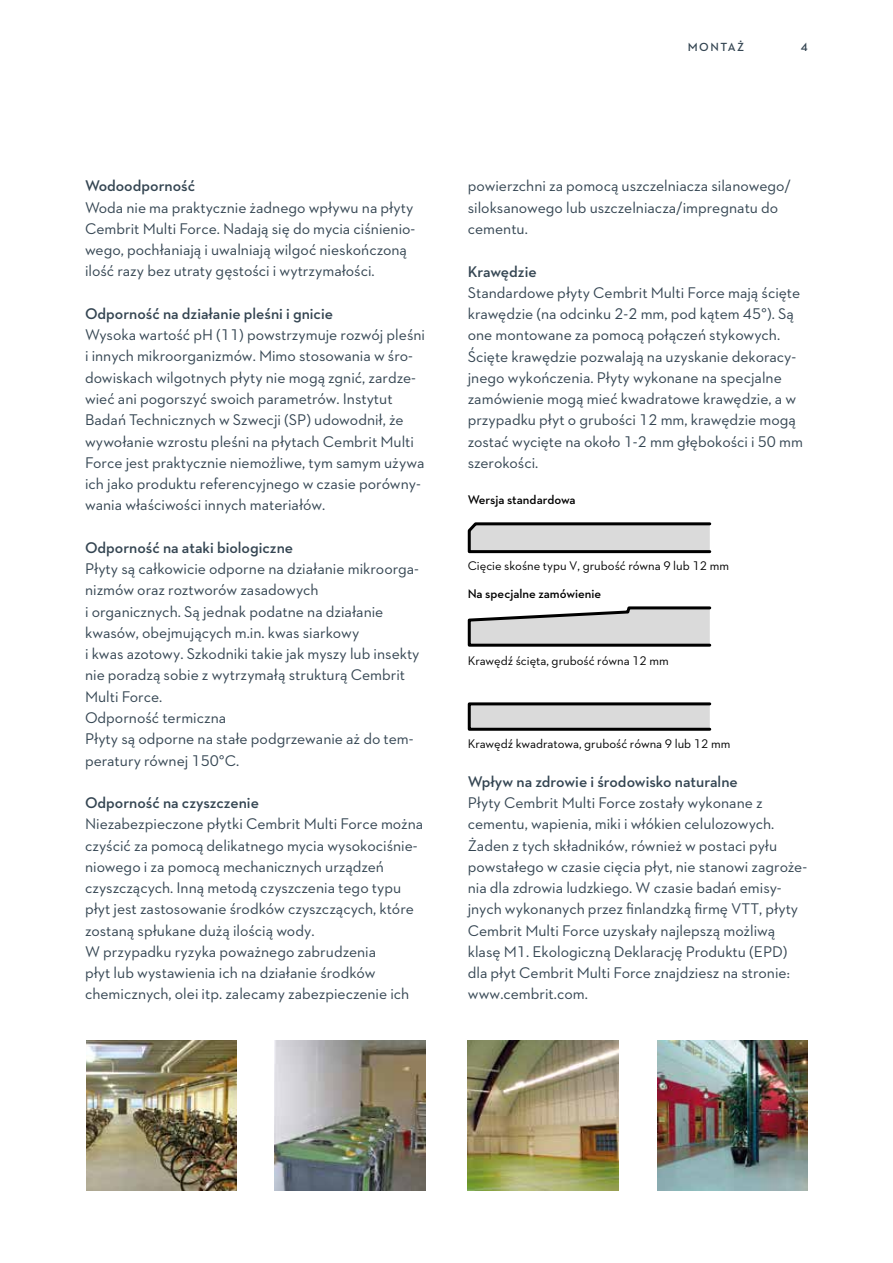
<style>
.page{position:relative;width:893px;height:1263px;background:#fff}
.page>*{position:absolute;margin:0;border:0;box-sizing:border-box;transform-origin:0 0}
.t1{font:15.75px/21.3px "Neutraface 2 Text";color:#344552}
.t2{font:600 15.75px "Neutraface 2 Text";color:#344552}
.t3{font:12.75px "Neutraface 2 Text";color:#000}
.t4{font:600 12.75px "Neutraface 2 Text";color:#000}
.t5{font:600 12px "Neutraface 2 Text";letter-spacing:.125em;color:#344552}
</style>
<div class="page">
<img style="left:86px;top:1040px;width:151px;height:151px">
<img style="left:275px;top:1040px;width:150px;height:151px">
<img style="left:468px;top:1040px;width:150px;height:151px">
<img style="left:658px;top:1040px;width:150px;height:151px">
<svg style="left:467px;top:522px;width:245px;height:32px;background:#b1b1b1"></svg>
<div style="left:469px;top:704px;width:241px;height:25px;background:#dadada"></div>
<div style="left:468px;top:702px;width:243px;height:29px;border:3px solid #000"></div>
<svg style="left:467px;top:606px;width:245px;height:41px;background:#bebebe"></svg>
<p class="t5" style="left:688px;top:39px;width:58px">MONTAŻ</p>
<p class="t5" style="left:801px;top:39px;width:8px">4</p>
<p class="t2" style="left:85px;top:176px;width:112px">Wodoodporność</p>
<p class="t1" style="left:85px;top:196px;width:332px">Woda nie ma praktycznie żadnego wpływu na płyty Cembrit Multi Force. Nadają się do mycia ciśnienio&shy;wego, pochłaniają i uwalniają wilgoć nieskończoną ilość razy bez utraty gęstości i wytrzymałości.</p>
<p class="t2" style="left:85px;top:304px;width:250px">Odporność na działanie pleśni i gnicie</p>
<p class="t1" style="left:85px;top:324px;width:342px">Wysoka wartość pH (11) powstrzymuje rozwój pleśni i innych mikroorganizmów. Mimo stosowania w śro&shy;dowiskach wilgotnych płyty nie mogą zgnić, zardze&shy;wieć ani pogorszyć swoich parametrów. Instytut Badań Technicznych w Szwecji (SP) udowodnił, że wywołanie wzrostu pleśni na płytach Cembrit Multi Force jest praktycznie niemożliwe, tym samym używa ich jako produktu referencyjnego w czasie porówny&shy;wania właściwości innych materiałów.</p>
<p class="t2" style="left:85px;top:537px;width:210px">Odporność na ataki biologiczne</p>
<p class="t1" style="left:85px;top:558px;width:336px">Płyty są całkowicie odporne na działanie mikroorga&shy;nizmów oraz roztworów zasadowych<br>i organicznych. Są jednak podatne na działanie kwasów, obejmujących m.in. kwas siarkowy<br>i kwas azotowy. Szkodniki takie jak myszy lub insekty nie poradzą sobie z wytrzymałą strukturą Cembrit Multi Force.<br>Odporność termiczna<br>Płyty są odporne na stałe podgrzewanie aż do tem&shy;peratury równej 150°C.</p>
<p class="t2" style="left:85px;top:793px;width:175px">Odporność na czyszczenie</p>
<p class="t1" style="left:85px;top:813px;width:340px">Niezabezpieczone płytki Cembrit Multi Force można czyścić za pomocą delikatnego mycia wysokociśnie&shy;niowego i za pomocą mechanicznych urządzeń czyszczących. Inną metodą czyszczenia tego typu płyt jest zastosowanie środków czyszczących, które zostaną spłukane dużą ilością wody.<br>W przypadku ryzyka poważnego zabrudzenia<br>płyt lub wystawienia ich na działanie środków chemicznych, olei itp. zalecamy zabezpieczenie ich</p>
<p class="t1" style="left:468px;top:175px;width:325px">powierzchni za pomocą uszczelniacza silanowego/ siloksanowego lub uszczelniacza/impregnatu do cementu.</p>
<p class="t2" style="left:468px;top:261px;width:70px">Krawędzie</p>
<p class="t1" style="left:468px;top:282px;width:337px">Standardowe płyty Cembrit Multi Force mają ścięte krawędzie (na odcinku 2-2 mm, pod kątem 45°). Są one montowane za pomocą połączeń stykowych.<br>Ścięte krawędzie pozwalają na uzyskanie dekoracy&shy;jnego wykończenia. Płyty wykonane na specjalne zamówienie mogą mieć kwadratowe krawędzie, a w przypadku płyt o grubości 12 mm, krawędzie mogą zostać wycięte na około 1-2 mm głębokości i 50 mm szerokości.</p>
<p class="t4" style="left:468px;top:491px;width:109px">Wersja standardowa</p>
<p class="t3" style="left:468px;top:558px;width:263px">Cięcie skośne typu V, grubość równa 9 lub 12 mm</p>
<p class="t4" style="left:468px;top:585px;width:135px">Na specjalne zamówienie</p>
<p class="t3" style="left:468px;top:652px;width:203px">Krawędź ścięta, grubość równa 12 mm</p>
<p class="t3" style="left:468px;top:736px;width:264px">Krawędź kwadratowa, grubość równa 9 lub 12 mm</p>
<p class="t2" style="left:468px;top:771px;width:272px">Wpływ na zdrowie i środowisko naturalne</p>
<p class="t1" style="left:468px;top:792px;width:341px">Płyty Cembrit Multi Force zostały wykonane z cementu, wapienia, miki i włókien celulozowych.<br>Żaden z tych składników, również w postaci pyłu powstałego w czasie cięcia płyt, nie stanowi zagroże&shy;nia dla zdrowia ludzkiego. W czasie badań emisy&shy;jnych wykonanych przez finlandzką firmę VTT, płyty Cembrit Multi Force uzyskały najlepszą możliwą klasę M1. Ekologiczną Deklarację Produktu (EPD) dla płyt Cembrit Multi Force znajdziesz na stronie: www.cembrit.com.</p>
</div>
